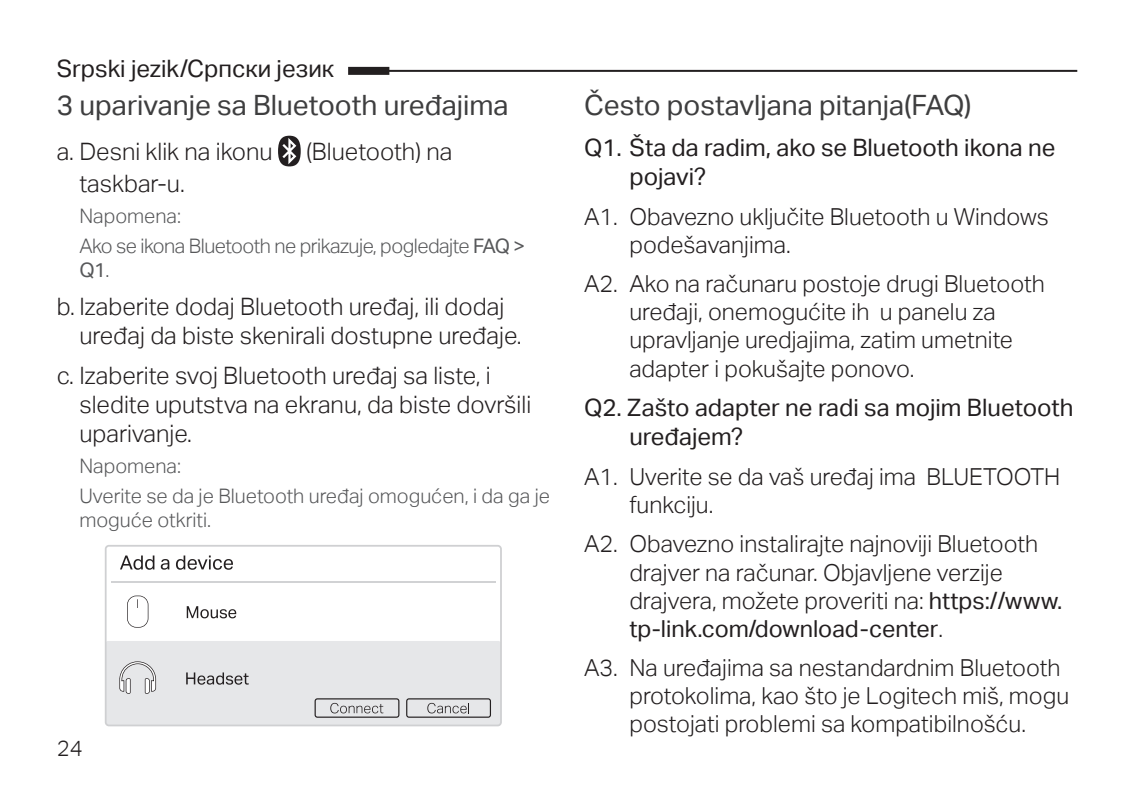
<style>
.page{position:relative;width:1134px;height:794px;background:#fff}
.page>*{position:absolute;margin:0;border:0;box-sizing:border-box;transform-origin:0 0}
.t1{font:28px "TP Link Aktiv Regular";color:#3e3e3f}
.t2{font:24px/28.8px "TP Link Aktiv Light";color:#231f20}
.t3{font:24px/28.8px "TP Link Aktiv Regular";color:#231f20}
.t4{font:23.2px/28px "TP Link Aktiv Light";color:#231f20}
.t5{font:23.2px "TP Link Aktiv Regular";color:#231f20}
.t6{font:22px "TP Link Aktiv Light";color:#231f20}
.t7{font:20px/29.6px "TP Link Aktiv Light";color:#57585a}
.t8{font:20px/29.6px "TP Link Aktiv Light";letter-spacing:-.025em;color:#57585a}
.t9{font:20px "TP Link Aktiv Regular";color:#57585a}
.s1{font-family:"TP Link Aktiv Regular"}
.s2{font-family:"TP Link Aktiv Light"}
</style>
<div class="page">
<hr style="left:375px;top:70px;width:702px;height:2px;background:#231f20">
<div style="left:348px;top:67px;width:41px;height:8px;background:#231f20"></div>
<svg style="left:278px;top:136px;width:23px;height:30px"></svg>
<svg style="left:105px;top:545px;width:397px;height:181px"></svg>
<svg style="left:187px;top:606px;width:49px;height:12px"></svg>
<svg style="left:127px;top:595px;width:21px;height:32px"></svg>
<svg style="left:315px;top:698px;width:84px;height:19px;background:#c4c4c6"></svg>
<svg style="left:406px;top:698px;width:85px;height:19px;background:#c5c5c7"></svg>
<svg style="left:186px;top:672px;width:63px;height:12px"></svg>
<svg style="left:119px;top:661px;width:37px;height:32px"></svg>
<p class="t3" style="left:57px;top:55px;width:279px">Srpski jezik/Српски језик</p>
<p class="t1" style="left:57px;top:89px;width:453px">3 uparivanje sa Bluetooth uređajima</p>
<p class="t2" style="left:57px;top:137px;width:217px">a. Desni klik na ikonu</p>
<p class="t2" style="left:306px;top:137px;width:148px">(Bluetooth) na</p>
<p class="t2" style="left:79px;top:169px;width:107px">taskbar-u.</p>
<p class="t8" style="left:79px;top:201px;width:448px">Napomena:<br>Ako se ikona Bluetooth ne prikazuje, pogledajte <span class="s1">FAQ &gt;</span></p>
<p class="t9" style="left:79px;top:258px;width:32px">Q1<span class="s2">.</span></p>
<p class="t2" style="left:79px;top:293px;width:444px;text-indent:-23px">b. Izaberite dodaj Bluetooth uređaj, ili dodaj uređaj da biste skenirali dostupne uređaje.</p>
<p class="t2" style="left:79px;top:361px;width:453px;text-indent:-23px">c. Izaberite svoj Bluetooth uređaj sa liste, i sledite uputstva na ekranu, da biste dovršili uparivanje.</p>
<p class="t7" style="left:79px;top:451px;width:472px">Napomena:<br>Uverite se da je Bluetooth uređaj omogućen, i da ga je</p>
<p class="t7" style="left:79px;top:505px;width:133px">moguće otkriti.</p>
<p class="t6" style="left:57px;top:735px;width:28px">24</p>
<p class="t1" style="left:584px;top:89px;width:389px">Često postavljana pitanja(FAQ)</p>
<p class="t3" style="left:629px;top:134px;width:427px;text-indent:-45px">Q1. Šta da radim, ako se Bluetooth ikona ne pojavi?</p>
<p class="t4" style="left:629px;top:203px;width:421px;text-indent:-45px">A1. Obavezno uključite Bluetooth u Windows podešavanjima.</p>
<p class="t4" style="left:629px;top:270px;width:417px;text-indent:-45px">A2. Ako na računaru postoje drugi Bluetooth uređaji, onemogućite ih u panelu za upravljanje uredjajima, zatim umetnite adapter i pokušajte ponovo.</p>
<p class="t3" style="left:629px;top:394px;width:446px;text-indent:-45px">Q2. Zašto adapter ne radi sa mojim Bluetooth uređajem?</p>
<p class="t4" style="left:629px;top:463px;width:432px;text-indent:-45px">A1. Uverite se da vaš uređaj ima BLUETOOTH funkciju.</p>
<p class="t4" style="left:629px;top:530px;width:434px;text-indent:-45px">A2. Obavezno instalirajte najnoviji Bluetooth drajver na računar. Objavljene verzije drajvera, možete proveriti na: <span class="s1">https://www.</span></p>
<p class="t5" style="left:629px;top:615px;width:315px">tp-link.com/download-center<span class="s2">.</span></p>
<p class="t4" style="left:629px;top:654px;width:441px;text-indent:-45px">A3. Na uređajima sa nestandardnim Bluetooth protokolima, kao što je Logitech miš, mogu postojati problemi sa kompatibilnošću.</p>
</div>
